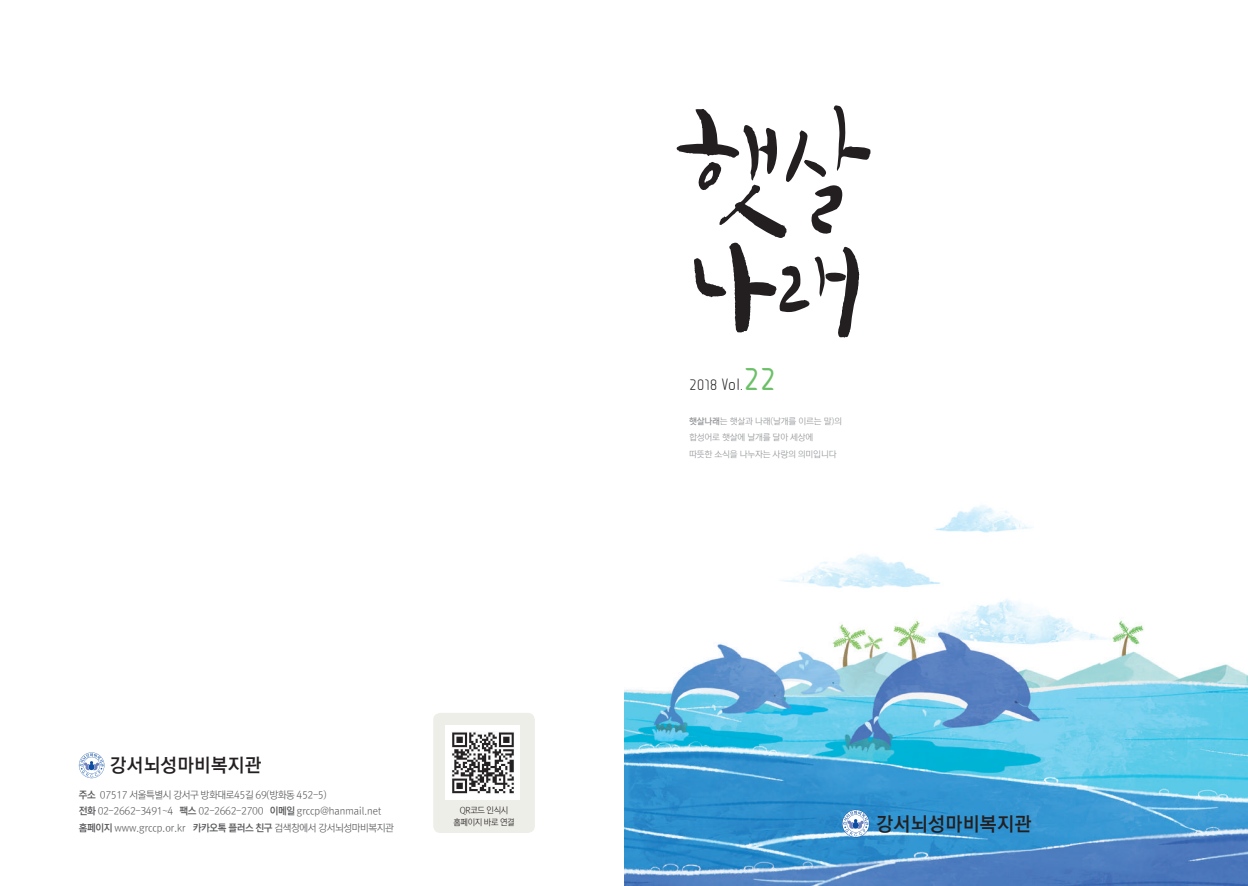
<style>
.page{position:relative;width:1248px;height:886px;background:#fff}
.page>*{position:absolute;margin:0;border:0;box-sizing:border-box;transform-origin:0 0}
.t1{font:19.38px "Rix M Go B";letter-spacing:.02em;color:#231f20}
.t2{font:18.88px "Rix M Go B";letter-spacing:.02em;color:#231f20}
.t3{font:12.5px "JUICE Light";color:#231f20}
.t4{font:10px/16.2px "Rix M Go L";letter-spacing:-.04em;color:#57585a}
.t5{font:8.75px/16.2px "Rix M Go L";letter-spacing:-.02em;color:#939598}
.t6{font:8.75px/11.2px "Rix M Go L";letter-spacing:-.04em;color:#231f20;text-align:center;scale:.95 1}
.s1{font-size:13.75px}
.s2{font-family:"JUICE Regular";font-size:25px;color:#6bc067}
.s3{font-family:"Rix M Go B"}
</style>
<div class="page">
<img style="left:624px;top:149px;width:623px;height:737px">
<svg style="left:79px;top:752px;width:25px;height:26px"></svg>
<div style="left:433px;top:713px;width:102px;height:120px;background:#eeeee8;border-radius:7px"></div>
<div style="left:445px;top:725px;width:75px;height:75px;background:#fff"></div>
<img style="left:452px;top:732px;width:62px;height:62px">
<svg style="left:842px;top:810px;width:27px;height:27px"></svg>
<svg style="left:842px;top:810px;width:26px;height:26px"></svg>
<svg style="left:676px;top:105px;width:194px;height:233px"></svg>
<p class="t3" style="left:689px;top:379px;width:88px">2018 <span class="s1">VoI.</span><span class="s2">22</span></p>
<p class="t5" style="left:689px;top:413px;width:154px"><span class="s3">햇살나래</span>는 햇살과 나래(날개를 이르는 말)의 합성어로 햇살에 날개를 달아 세상에<br>따뜻한 소식을 나누자는 사랑의 의미입니다</p>
<h2 class="t2" style="left:110px;top:755px;width:153px">강서뇌성마비복지관</h2>
<p class="t4" style="left:79px;top:787px;width:316px"><span class="s3">주소</span> 07517 서울특별시 강서구 방화대로45길 69(방화동 452-5)<br><span class="s3">전화</span> 02-2662-3491~4 <span class="s3">팩스</span> 02-2662-2700 <span class="s3">이메일</span> grccp@hanmail.net <span class="s3">홈페이지</span> www.grccp.or.kr <span class="s3">카카오톡 플러스 친구</span> 검색창에서 강서뇌성마비복지관</p>
<p class="t6" style="left:453px;top:805px;width:66px">QR코드 인식시 홈페이지 바로 연결</p>
<h1 class="t1" style="left:876px;top:813px;width:156px">강서뇌성마비복지관</h1>
</div>
